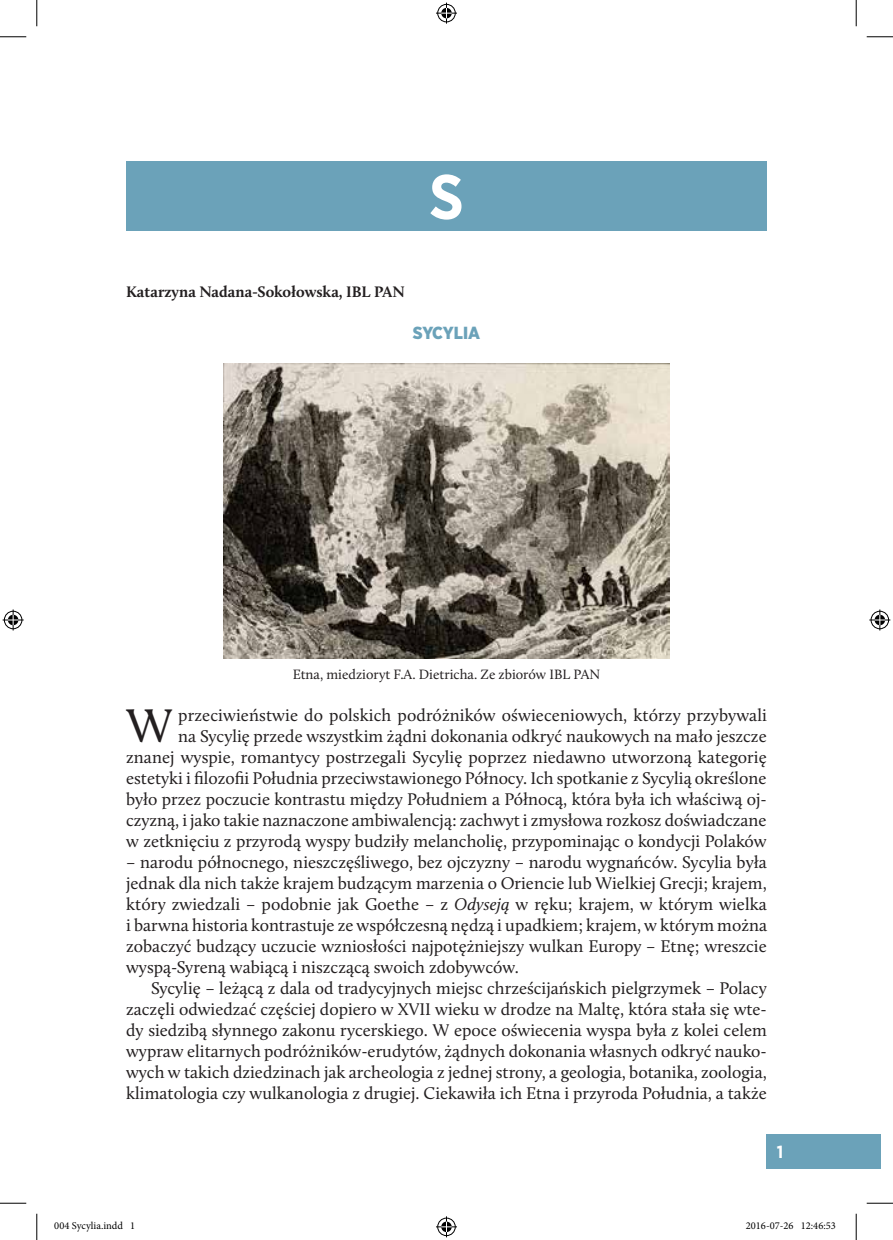
<style>
.page{position:relative;width:893px;height:1240px;background:#fff}
.page>*{position:absolute;margin:0;border:0;box-sizing:border-box;transform-origin:0 0}
.t1{font:700 63px "Gotham Narrow";color:#fff}
.t2{font:48.82px "Calluna";color:#231f20}
.t3{font:17.5px/21px "Calluna";color:#231f20;text-align:justify}
.t4{font:900 17.5px "Gotham Narrow";letter-spacing:-.005em;color:#6ba2b9}
.t5{font:700 17.5px "Gotham Narrow";color:#fff}
.t6{font:700 15.75px "Calluna";color:#231f20}
.t7{font:14px "Calluna";color:#231f20}
.t8{font:10.5px "Minion Pro";color:#000}
.s1{font-style:italic}
</style>
<div class="page">
<div style="left:766px;top:1133px;width:114px;height:35px;background:#6ba2b9"></div>
<img style="left:224px;top:363px;width:444px;height:295px">
<div style="left:126px;top:161px;width:640px;height:69px;background:#6ba2b9"></div>
<svg style="left:0;top:36px;width:26px;height:1px"></svg>
<svg style="left:866px;top:36px;width:26px;height:1px"></svg>
<svg style="left:0;top:1202px;width:26px;height:1px"></svg>
<svg style="left:866px;top:1202px;width:26px;height:1px"></svg>
<svg style="left:36px;top:0;width:1px;height:26px"></svg>
<svg style="left:36px;top:1213px;width:1px;height:26px"></svg>
<svg style="left:855px;top:0;width:1px;height:26px"></svg>
<svg style="left:855px;top:1213px;width:1px;height:26px"></svg>
<svg style="left:436px;top:3px;width:21px;height:21px"></svg>
<svg style="left:436px;top:1216px;width:21px;height:21px"></svg>
<svg style="left:3px;top:609px;width:21px;height:21px"></svg>
<svg style="left:869px;top:609px;width:20px;height:21px"></svg>
<h1 class="t1" style="left:429px;top:156px;width:36px">S</h1>
<p class="t6" style="left:126px;top:282px;width:280px">Katarzyna Nadana-Sokołowska, IBL PAN</p>
<p class="t4" style="left:412px;top:321px;width:69px">SYCYLIA</p>
<p class="t7" style="left:292px;top:665px;width:309px">Etna, miedzioryt F.A. Dietricha. Ze zbiorów IBL PAN</p>
<p class="t3" style="left:126px;top:704px;width:642px;text-align:right">przeciwieństwie do polskich podróżników oświeceniowych, którzy przybywali<br>na Sycylię przede wszystkim żądni dokonania odkryć naukowych na mało jeszcze znanej wyspie, romantycy postrzegali Sycylię poprzez niedawno utworzoną kategorię estetyki i filozofii Południa przeciwstawionego Północy. Ich spotkanie z Sycylią określone było przez poczucie kontrastu między Południem a Północą, która była ich właściwą oj&shy;czyzną, i jako takie naznaczone ambiwalencją: zachwyt i zmysłowa rozkosz doświadczane w zetknięciu z przyrodą wyspy budziły melancholię, przypominając o kondycji Polaków</p>
<p class="t3" style="left:126px;top:851px;width:642px">– narodu północnego, nieszczęśliwego, bez ojczyzny – narodu wygnańców. Sycylia była jednak dla nich także krajem budzącym marzenia o Oriencie lub Wielkiej Grecji; krajem, który zwiedzali – podobnie jak Goethe – z <span class="s1">Odyseją</span> w ręku; krajem, w którym wielka i barwna historia kontrastuje ze współczesną nędzą i upadkiem; krajem, w którym można zobaczyć budzący uczucie wzniosłości najpotężniejszy wulkan Europy – Etnę; wreszcie wyspą-Syreną wabiącą i niszczącą swoich zdobywców.</p>
<p class="t3" style="left:126px;top:977px;width:642px;text-indent:25px">Sycylię – leżącą z dala od tradycyjnych miejsc chrześcijańskich pielgrzymek – Polacy zaczęli odwiedzać częściej dopiero w XVII wieku w drodze na Maltę, która stała się wte&shy;dy siedzibą słynnego zakonu rycerskiego. W epoce oświecenia wyspa była z kolei celem wypraw elitarnych podróżników-erudytów, żądnych dokonania własnych odkryć nauko&shy;wych w takich dziedzinach jak archeologia z jednej strony, a geologia, botanika, zoologia, klimatologia czy wulkanologia z drugiej. Ciekawiła ich Etna i przyroda Południa, a także</p>
<h2 class="t2" style="left:126px;top:695px;width:48px">W</h2>
<p class="t5" style="left:776px;top:1140px;width:8px">1</p>
<p class="t8" style="left:54px;top:1218px;width:82px">004 Sycylia.indd 1</p>
<p class="t8" style="left:745px;top:1218px;width:91px">2016-07-26 12:46:53</p>
</div>
